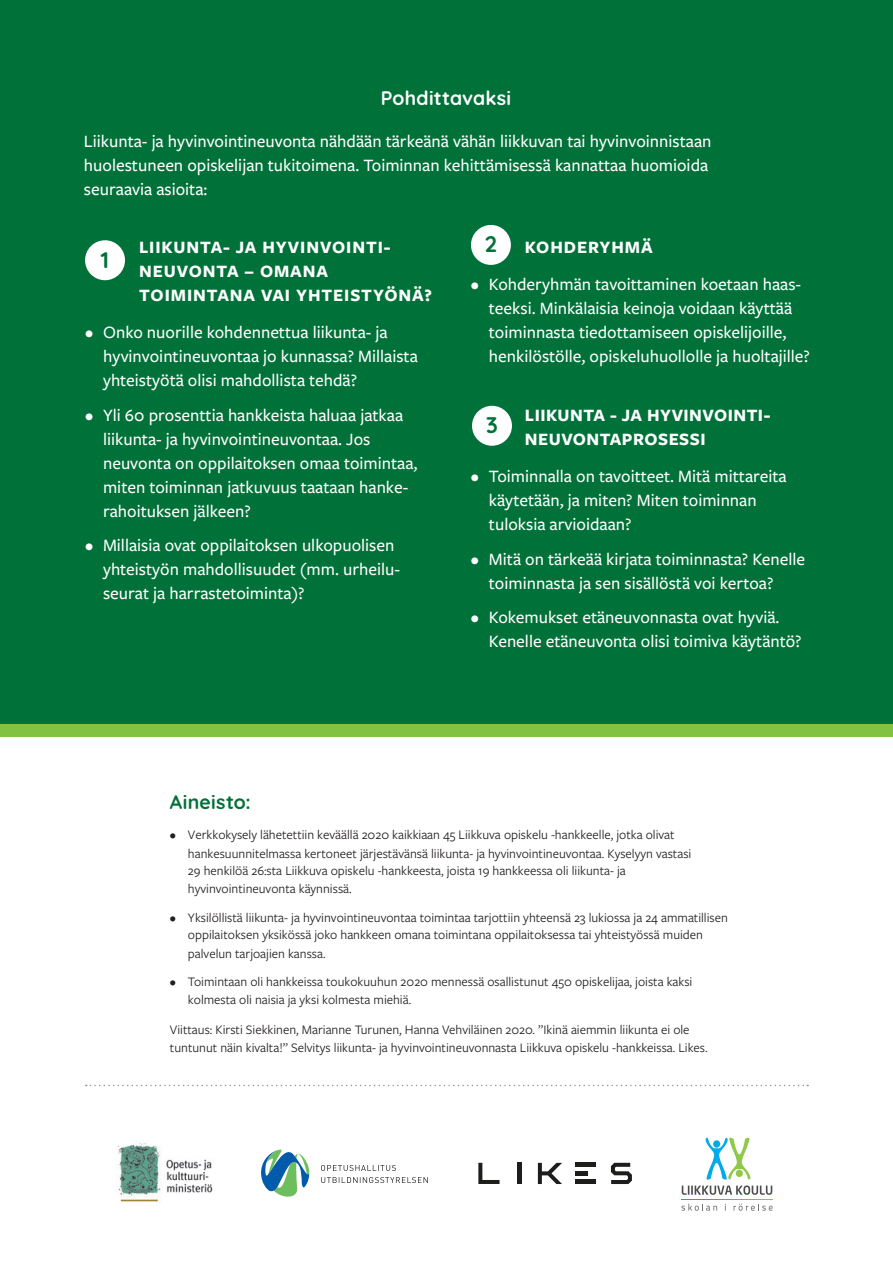
<style>
.page{position:relative;width:893px;height:1263px;background:#fff}
.page>*{position:absolute;margin:0;border:0;box-sizing:border-box;transform-origin:0 0}
.t1{font:700 22.5px "Quicksand";color:#007138}
.t2{font:700 19.5px "Quicksand";letter-spacing:.015em;color:#fff}
.t3{font:700 19.5px "Quicksand";letter-spacing:.02em;color:#007138}
.t4{font:500 18px/24px "Freight Sans Pro";color:#fff}
.t5{font:700 18px/24px "Freight Sans Pro";letter-spacing:.045em;color:#fff}
.t6{font:700 18px/24px "Freight Sans Pro";letter-spacing:.025em;color:#fff}
.t7{font:13.5px/18px "Freight Sans Pro";color:#231f20}
</style>
<div class="page">
<div style="left:0;top:0;width:893px;height:724px;background:#007138"></div>
<svg style="left:86px;top:1085px;width:722px;height:1px"></svg>
<div style="left:85px;top:240px;width:40px;height:40px;background:#fff;border-radius:50%"></div>
<div style="left:472px;top:406px;width:40px;height:40px;background:#fff;border-radius:50%"></div>
<div style="left:471px;top:225px;width:40px;height:40px;background:#fff;border-radius:50%"></div>
<div style="left:0;top:724px;width:893px;height:13px;background:#81c340"></div>
<img style="left:117px;top:1143px;width:96px;height:59px">
<svg style="left:321px;top:1177px;width:107px;height:6px"></svg>
<svg style="left:321px;top:1165px;width:75px;height:6px"></svg>
<svg style="left:261px;top:1149px;width:48px;height:48px"></svg>
<svg style="left:611px;top:1163px;width:21px;height:21px"></svg>
<svg style="left:478px;top:1163px;width:22px;height:21px"></svg>
<hr style="left:517px;top:1163px;width:4px;height:21px;background:#1d1d1c">
<hr style="left:575px;top:1163px;width:21px;height:4px;background:#1d1d1c">
<hr style="left:575px;top:1171px;width:13px;height:4px;background:#1d1d1c">
<hr style="left:575px;top:1180px;width:21px;height:4px;background:#1d1d1c">
<svg style="left:538px;top:1163px;width:24px;height:21px"></svg>
<svg style="left:681px;top:1204px;width:36px;height:7px"></svg>
<svg style="left:734px;top:1203px;width:39px;height:8px"></svg>
<svg style="left:681px;top:1199px;width:92px;height:1px"></svg>
<svg style="left:682px;top:1137px;width:90px;height:58px"></svg>
<div style="left:736px;top:1169px;width:7px;height:8px;background:#90c848;border-radius:50%"></div>
<p class="t2" style="left:381px;top:81px;width:132px">Pohdittavaksi</p>
<p class="t4" style="left:84px;top:128px;width:629px">Liikunta- ja hyvinvointineuvonta nähdään tärkeänä vähän liikkuvan tai hyvinvoinnistaan huolestuneen opiskelijan tukitoimena. Toiminnan kehittämisessä kannattaa huomioida seuraavia asioita:</p>
<p class="t5" style="left:139px;top:234px;width:294px">LIIKUNTA- JA HYVINVOINTI-<br>NEUVONTA – OMANA<br>TOIMINTANA VAI YHTEISTYÖNÄ?</p>
<p class="t4" style="left:103px;top:319px;width:316px;text-indent:-18px">• Onko nuorille kohdennettua liikunta- ja hyvinvointineuvontaa jo kunnassa? Millaista yhteistyötä olisi mahdollista tehdä?</p>
<p class="t4" style="left:103px;top:402px;width:316px;text-indent:-18px">• Yli 60 prosenttia hankkeista haluaa jatkaa liikunta- ja hyvinvointineuvontaa. Jos neuvonta on oppilaitoksen omaa toimintaa, miten toiminnan jatkuvuus taataan hanke&shy;rahoituksen jälkeen?</p>
<p class="t4" style="left:103px;top:533px;width:297px;text-indent:-18px">• Millaisia ovat oppilaitoksen ulkopuolisen yhteistyön mahdollisuudet (mm. urheilu&shy;seurat ja harrastetoiminta)?</p>
<p class="t1" style="left:101px;top:241px;width:10px">1</p>
<p class="t1" style="left:485px;top:226px;width:14px">2</p>
<p class="t5" style="left:525px;top:234px;width:129px">KOHDERYHMÄ</p>
<p class="t4" style="left:489px;top:271px;width:322px;text-indent:-18px">• Kohderyhmän tavoittaminen koetaan haas&shy;teeksi. Minkälaisia keinoja voidaan käyttää toiminnasta tiedottamiseen opiskelijoille, henkilöstölle, opiskeluhuollolle ja huoltajille?</p>
<p class="t6" style="left:525px;top:402px;width:247px">LIIKUNTA - JA HYVINVOINTI-<br>NEUVONTAPROSESSI</p>
<p class="t4" style="left:489px;top:464px;width:299px;text-indent:-18px">• Toiminnalla on tavoitteet. Mitä mittareita käytetään, ja miten? Miten toiminnan tuloksia arvioidaan?</p>
<p class="t4" style="left:489px;top:546px;width:318px;text-indent:-18px">• Mitä on tärkeää kirjata toiminnasta? Kenelle toiminnasta ja sen sisällöstä voi kertoa?</p>
<p class="t4" style="left:489px;top:605px;width:314px;text-indent:-18px">• Kokemukset etäneuvonnasta ovat hyviä.<br>Kenelle etäneuvonta olisi toimiva käytäntö?</p>
<p class="t1" style="left:486px;top:407px;width:13px">3</p>
<p class="t3" style="left:170px;top:786px;width:82px">Aineisto:</p>
<p class="t7" style="left:188px;top:825px;width:505px;text-indent:-18px">• Verkkokysely lähetettiin keväällä 2020 kaikkiaan 45 Liikkuva opiskelu -hankkeelle, jotka olivat hankesuunnitelmassa kertoneet järjestävänsä liikunta- ja hyvinvointineuvontaa. Kyselyyn vastasi 29 henkilöä 26:sta Liikkuva opiskelu -hankkeesta, joista 19 hankkeessa oli liikunta- ja hyvinvointineuvonta käynnissä.</p>
<p class="t7" style="left:188px;top:908px;width:541px;text-indent:-18px">• Yksilöllistä liikunta- ja hyvinvointineuvontaa toimintaa tarjottiin yhteensä 23 lukiossa ja 24 ammatillisen oppilaitoksen yksikössä joko hankkeen omana toimintana oppilaitoksessa tai yhteistyössä muiden palvelun tarjoajien kanssa.</p>
<p class="t7" style="left:188px;top:972px;width:506px;text-indent:-18px">• Toimintaan oli hankkeissa toukokuuhun 2020 mennessä osallistunut 450 opiskelijaa, joista kaksi kolmesta oli naisia ja yksi kolmesta miehiä.</p>
<p class="t7" style="left:170px;top:1019px;width:539px">Viittaus: Kirsti Siekkinen, Marianne Turunen, Hanna Vehviläinen 2020. ”Ikinä aiemmin liikunta ei ole tuntunut näin kivalta!” Selvitys liikunta- ja hyvinvointineuvonnasta Liikkuva opiskelu -hankkeissa. Likes.</p>
</div>
